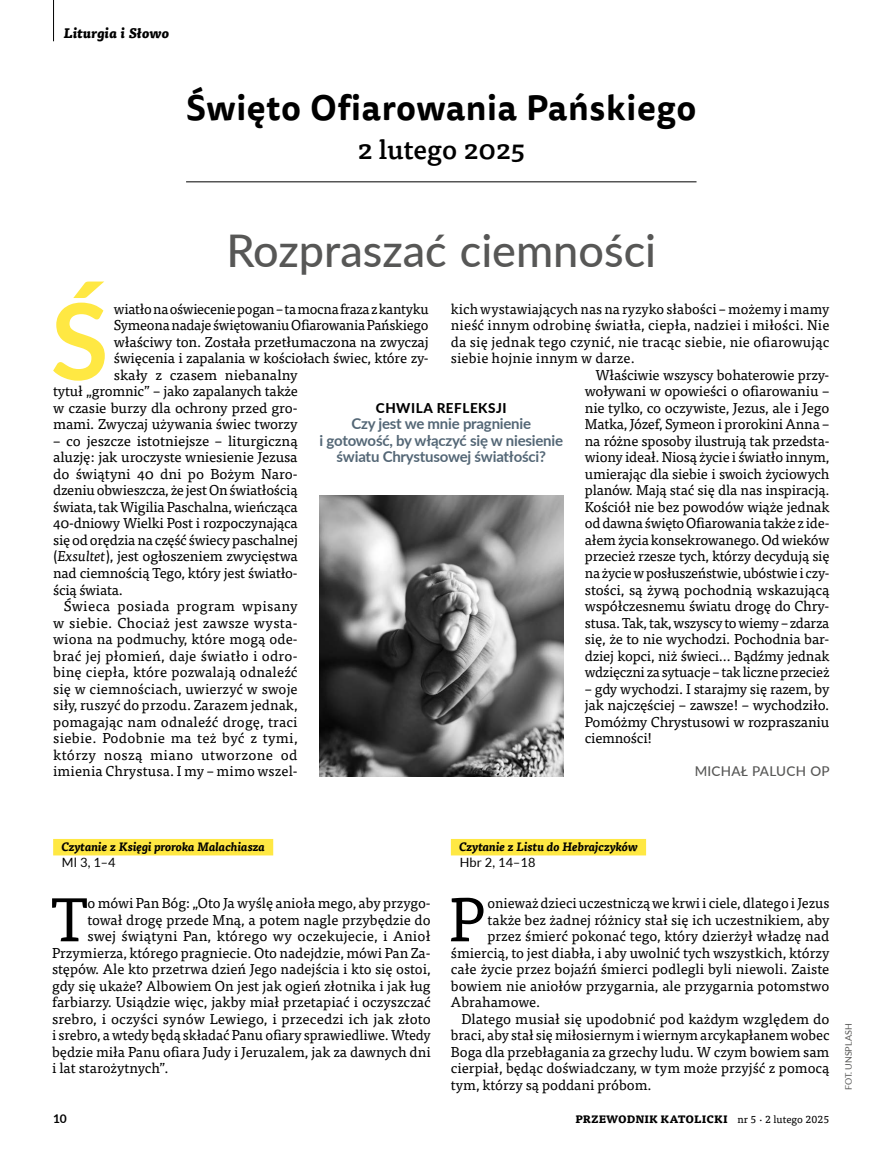
<style>
.page{position:relative;width:872px;height:1149px;background:#fff}
.page>*{position:absolute;margin:0;border:0;box-sizing:border-box;transform-origin:0 0}
.t1{font:700 105.6px "Lato";color:#ffe843}
.t2{font:61.8px "Tisa Pro";color:#000}
.t3{font:500 45px "Lato";color:#575756}
.t4{font:700 34.5px "Tisa Sans Pro";letter-spacing:.02em;color:#000}
.t5{font:500 27px "Tisa Pro";color:#000}
.t6{font:700 15px/16.5px "Lato";letter-spacing:-.015em;color:#546776;text-align:center}
.t7{font:14.25px/16.5px "Tisa Pro";letter-spacing:-.005em;color:#000;text-align:justify}
.t8{font:800 13.5px "Lato";letter-spacing:.04em;color:#000}
.t9{font:500 13.5px "Lato";letter-spacing:.02em;color:#575756}
.t10{font:italic 800 13.5px "Tisa Pro";letter-spacing:.02em;color:#000}
.t11{font:12.75px "Lato";letter-spacing:.01em;color:#000}
.t12{font:italic 700 12px "Tisa Pro";color:#000}
.t13{font:700 12px "Lato";color:#000}
.t14{font:800 10.5px "Tisa Pro";letter-spacing:.01em;color:#000}
.t15{font:9px "Lato";color:#575756}
.s1{font-style:italic}
.s2{font-weight:400}
</style>
<div class="page">
<div style="left:53px;top:838px;width:220px;height:17px;background:#ffe843"></div>
<div style="left:451px;top:838px;width:195px;height:17px;background:#ffe843"></div>
<hr style="left:186px;top:181px;width:510px;height:1px;background:#000">
<img style="left:319px;top:495px;width:244px;height:281px">
<hr style="left:53px;top:0;width:1px;height:41px;background:#000">
<p class="t10" style="left:64px;top:22px;width:107px">Liturgia i Słowo</p>
<h3 class="t4" style="left:186px;top:82px;width:512px">Święto Ofiarowania Pańskiego</h3>
<h3 class="t5" style="left:358px;top:129px;width:169px">2 lutego 2025</h3>
<h3 class="t3" style="left:226px;top:218px;width:431px">Rozpraszać ciemności</h3>
<h1 class="t1" style="left:51px;top:263px;width:59px">Ś</h1>
<p class="t7" style="left:114px;top:299px;width:316px">wiatło na oświecenie pogan – ta mocna fraza z kantyku</p>
<p class="t7" style="left:114px;top:316px;width:316px">Symeona nadaje świętowaniu Ofiarowania Pańskiego</p>
<p class="t7" style="left:114px;top:332px;width:316px">właściwy ton. Została przetłumaczona na zwyczaj</p>
<p class="t7" style="left:114px;top:349px;width:316px">święcenia i zapalania w kościołach świec, które zy-</p>
<p class="t7" style="left:114px;top:365px;width:185px">skały z czasem niebanalny</p>
<p class="t7" style="left:53px;top:382px;width:246px">tytuł „gromnic” – jako zapalanych także</p>
<p class="t7" style="left:53px;top:398px;width:246px">w czasie burzy dla ochrony przed gro-</p>
<p class="t7" style="left:53px;top:415px;width:246px">mami. Zwyczaj używania świec tworzy</p>
<p class="t7" style="left:53px;top:431px;width:246px">– co jeszcze istotniejsze – liturgiczną aluzję: jak uroczyste wniesienie Jezusa do świątyni 40 dni po Bożym Naro&shy;dzeniu obwieszcza, że jest On światłością świata, tak Wigilia Paschalna, wieńcząca 40-dniowy Wielki Post i rozpoczynająca się od orędzia na część świecy paschalnej (<span class="s1">Exsultet</span>), jest ogłoszeniem zwycięstwa nad ciemnością Tego, który jest światło&shy;ścią świata.</p>
<p class="t7" style="left:53px;top:596px;width:246px;text-indent:10px">Świeca posiada program wpisany w siebie. Chociaż jest zawsze wysta&shy;wiona na podmuchy, które mogą ode&shy;brać jej płomień, daje światło i odro&shy;binę ciepła, które pozwalają odnaleźć się w ciemnościach, uwierzyć w swoje siły, ruszyć do przodu. Zarazem jednak, pomagając nam odnaleźć drogę, traci siebie. Podobnie ma też być z tymi, którzy noszą miano utworzone od imienia Chrystusa. I my – mimo wszel-</p>
<p class="t7" style="left:451px;top:299px;width:380px">kich wystawiających nas na ryzyko słabości – możemy i mamy</p>
<p class="t7" style="left:451px;top:316px;width:380px">nieść innym odrobinę światła, ciepła, nadziei i miłości. Nie</p>
<p class="t7" style="left:451px;top:332px;width:380px">da się jednak tego czynić, nie tracąc siebie, nie ofiarowując</p>
<p class="t7" style="left:451px;top:349px;width:185px">siebie hojnie innym w darze.</p>
<p class="t7" style="left:595px;top:365px;width:235px">Właściwie wszyscy bohaterowie przy-</p>
<p class="t7" style="left:585px;top:382px;width:246px">woływani w opowieści o ofiarowaniu –</p>
<p class="t7" style="left:585px;top:398px;width:246px">nie tylko, co oczywiste, Jezus, ale i Jego</p>
<p class="t7" style="left:585px;top:415px;width:246px">Matka, Józef, Symeon i prorokini Anna –</p>
<p class="t7" style="left:585px;top:431px;width:246px">na różne sposoby ilustrują tak przedsta-</p>
<p class="t7" style="left:585px;top:448px;width:246px">wiony ideał. Niosą życie i światło innym,</p>
<p class="t7" style="left:585px;top:464px;width:246px">umierając dla siebie i swoich życiowych</p>
<p class="t7" style="left:585px;top:481px;width:246px">planów. Mają stać się dla nas inspiracją.</p>
<p class="t7" style="left:585px;top:497px;width:246px">Kościół nie bez powodów wiąże jednak</p>
<p class="t7" style="left:585px;top:514px;width:246px">od dawna święto Ofiarowania także z ide-</p>
<p class="t7" style="left:585px;top:530px;width:246px">ałem życia konsekrowanego. Od wieków</p>
<p class="t7" style="left:585px;top:547px;width:246px">przecież rzesze tych, którzy decydują się</p>
<p class="t7" style="left:585px;top:563px;width:246px">na życie w posłuszeństwie, ubóstwie i czy-</p>
<p class="t7" style="left:585px;top:580px;width:246px">stości, są żywą pochodnią wskazującą</p>
<p class="t7" style="left:585px;top:596px;width:246px">współczesnemu światu drogę do Chry-</p>
<p class="t7" style="left:585px;top:613px;width:246px">stusa. Tak, tak, wszyscy to wiemy – zdarza</p>
<p class="t7" style="left:585px;top:629px;width:246px">się, że to nie wychodzi. Pochodnia bar-</p>
<p class="t7" style="left:585px;top:646px;width:246px">dziej kopci, niż świeci… Bądźmy jednak</p>
<p class="t7" style="left:585px;top:662px;width:246px">wdzięczni za sytuacje – tak liczne przecież</p>
<p class="t7" style="left:585px;top:679px;width:246px">– gdy wychodzi. I starajmy się razem, by jak najczęściej – zawsze! – wychodziło.<br>Pomóżmy Chrystusowi w rozpraszaniu ciemności!</p>
<p class="t9" style="left:694px;top:761px;width:137px">MICHAŁ PALUCH OP</p>
<p class="t8" style="left:376px;top:398px;width:132px">CHWILA REFLEKSJI</p>
<p class="t6" style="left:319px;top:415px;width:245px">Czy jest we mnie pragnienie<br>i gotowość, by włączyć się w niesienie światu Chrystusowej światłości?</p>
<p class="t12" style="left:61px;top:836px;width:205px">Czytanie z Księgi proroka Malachiasza</p>
<p class="t11" style="left:62px;top:855px;width:55px">Ml 3, 1–4</p>
<h2 class="t2" style="left:51px;top:873px;width:38px">T</h2>
<p class="t7" style="left:88px;top:893px;width:344px">o mówi Pan Bóg: „Oto Ja wyślę anioła mego, aby przygo-</p>
<p class="t7" style="left:88px;top:910px;width:344px">tował drogę przede Mną, a potem nagle przybędzie do</p>
<p class="t7" style="left:88px;top:926px;width:344px">swej świątyni Pan, którego wy oczekujecie, i Anioł</p>
<p class="t7" style="left:52px;top:943px;width:380px">Przymierza, którego pragniecie. Oto nadejdzie, mówi Pan Za-</p>
<p class="t7" style="left:52px;top:959px;width:380px">stępów. Ale kto przetrwa dzień Jego nadejścia i kto się ostoi,</p>
<p class="t7" style="left:52px;top:976px;width:380px">gdy się ukaże? Albowiem On jest jak ogień złotnika i jak ług</p>
<p class="t7" style="left:52px;top:992px;width:380px">farbiarzy. Usiądzie więc, jakby miał przetapiać i oczyszczać</p>
<p class="t7" style="left:52px;top:1009px;width:380px">srebro, i oczyści synów Lewiego, i przecedzi ich jak złoto</p>
<p class="t7" style="left:52px;top:1025px;width:380px">i srebro, a wtedy będą składać Panu ofiary sprawiedliwe. Wtedy</p>
<p class="t7" style="left:52px;top:1042px;width:380px">będzie miła Panu ofiara Judy i Jeruzalem, jak za dawnych dni</p>
<p class="t7" style="left:52px;top:1058px;width:118px">i lat starożytnych”.</p>
<p class="t12" style="left:459px;top:836px;width:180px">Czytanie z Listu do Hebrajczyków</p>
<p class="t11" style="left:460px;top:855px;width:77px">Hbr 2, 14–18</p>
<h2 class="t2" style="left:449px;top:873px;width:37px">P</h2>
<p class="t7" style="left:487px;top:893px;width:343px">onieważ dzieci uczestniczą we krwi i ciele, dlatego i Jezus</p>
<p class="t7" style="left:487px;top:910px;width:343px">także bez żadnej różnicy stał się ich uczestnikiem, aby</p>
<p class="t7" style="left:487px;top:926px;width:343px">przez śmierć pokonać tego, który dzierżył władzę nad</p>
<p class="t7" style="left:451px;top:943px;width:380px">śmiercią, to jest diabła, i aby uwolnić tych wszystkich, którzy</p>
<p class="t7" style="left:451px;top:959px;width:380px">całe życie przez bojaźń śmierci podlegli byli niewoli. Zaiste</p>
<p class="t7" style="left:451px;top:976px;width:380px">bowiem nie aniołów przygarnia, ale przygarnia potomstwo</p>
<p class="t7" style="left:451px;top:992px;width:91px">Abrahamowe.</p>
<p class="t7" style="left:461px;top:1009px;width:369px">Dlatego musiał się upodobnić pod każdym względem do</p>
<p class="t7" style="left:451px;top:1025px;width:380px">braci, aby stał się miłosiernym i wiernym arcykapłanem wobec</p>
<p class="t7" style="left:451px;top:1042px;width:380px">Boga dla przebłagania za grzechy ludu. W czym bowiem sam</p>
<p class="t7" style="left:451px;top:1058px;width:380px">cierpiał, będąc doświadczany, w tym może przyjść z pomocą</p>
<p class="t7" style="left:451px;top:1075px;width:202px">tym, którzy są poddani próbom.</p>
<p class="t13" style="left:53px;top:1109px;width:15px">10</p>
<p class="t14" style="left:575px;top:1109px;width:256px">PRZEWODNIK KATOLICKI <span class="s2">nr 5 · 2 lutego 2025</span></p>
<p class="t15" style="left:843px;top:1089px;width:68px;rotate:-90deg">FOT. UNSPLASH</p>
</div>
